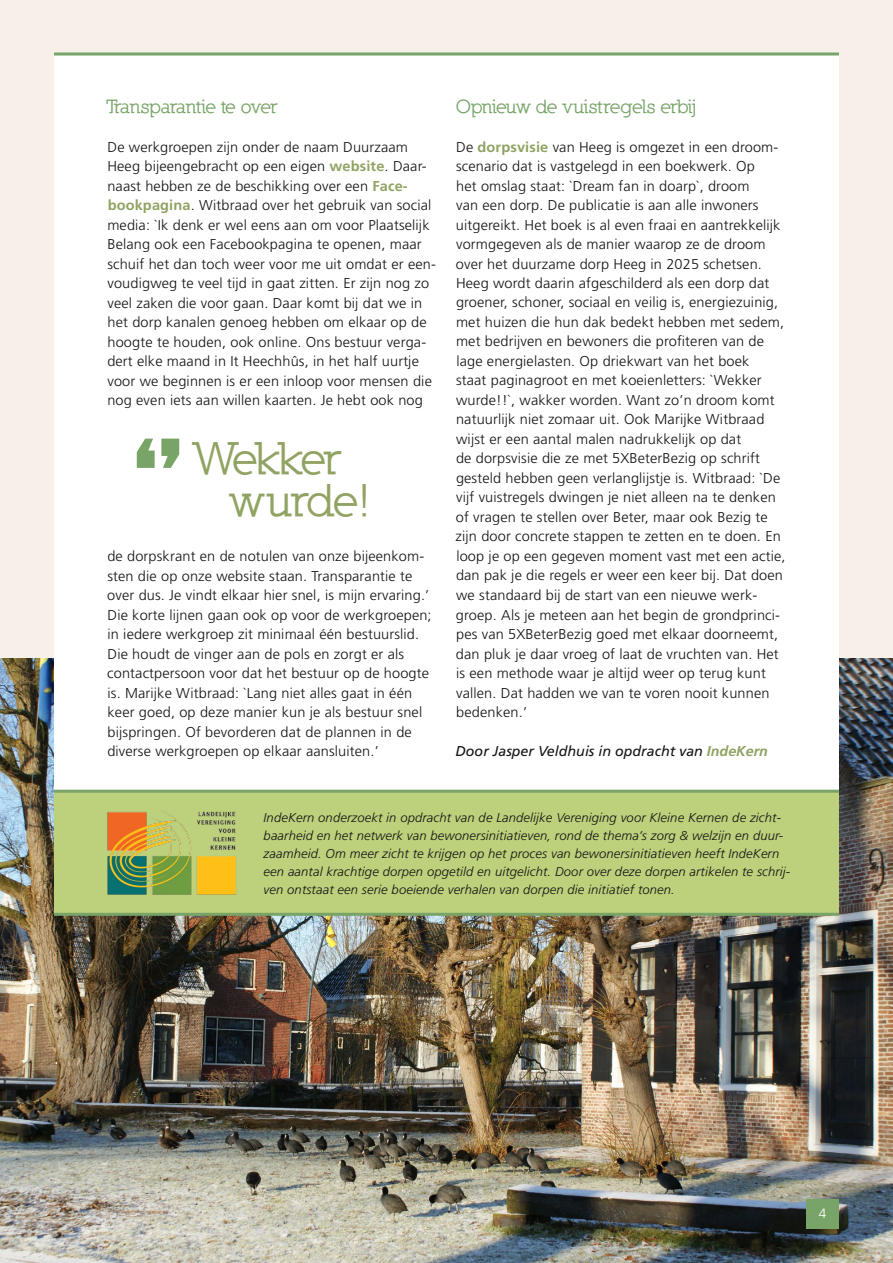
<style>
.page{position:relative;width:893px;height:1263px;background:#f7f0e8}
.page>*{position:absolute;margin:0;border:0;box-sizing:border-box;transform-origin:0 0}
.t1{font:700 46.5px/42px "Nilland";letter-spacing:-.035em;color:#90a362}
.t2{font:700 19.5px "Nilland";letter-spacing:-.035em;color:#78a467}
.t3{font:300 14.25px/19.5px "Frutiger LT Std";letter-spacing:.01em;color:#141414}
.t4{font:italic 14.25px "Frutiger LT Std";color:#141414}
.t5{font:300 13.5px "Frutiger LT Std";color:#fff}
.t6{font:italic 300 12.75px/18px "Frutiger LT Std";letter-spacing:.01em;color:#141414}
.s1{font-weight:700;color:#90a362}
</style>
<div class="page">
<img style="left:0;top:658px;width:893px;height:605px">
<div style="left:806px;top:1199px;width:33px;height:30px;background:#78a467"></div>
<div style="left:54px;top:54px;width:785px;height:760px;background:#fff"></div>
<hr style="left:54px;top:53px;width:785px;height:3px;background:#78a467">
<div style="left:54px;top:793px;width:785px;height:121px;background:#bdd07b"></div>
<hr style="left:54px;top:913px;width:785px;height:3px;background:#78a467">
<hr style="left:54px;top:790px;width:785px;height:3px;background:#78a467">
<img style="left:107px;top:811px;width:129px;height:84px">
<svg style="left:137px;top:439px;width:42px;height:29px"></svg>
<h2 class="t2" style="left:106px;top:94px;width:173px">Transparantie te over</h2>
<p class="t3" style="left:107px;top:137px;width:330px">De werkgroepen zijn onder de naam Duurzaam Heeg bijeengebracht op een eigen <span class="s1">website</span>. Daar&shy;naast hebben ze de beschikking over een <span class="s1">Face&shy;bookpagina</span>. Witbraad over het gebruik van social media: `Ik denk er wel eens aan om voor Plaatselijk Belang ook een Facebookpagina te openen, maar schuif het dan toch weer voor me uit omdat er een&shy;voudigweg te veel tijd in gaat zitten. Er zijn nog zo veel zaken die voor gaan. Daar komt bij dat we in het dorp kanalen genoeg hebben om elkaar op de hoogte te houden, ook online. Ons bestuur verga&shy;dert elke maand in It Heechhûs, in het half uurtje voor we beginnen is er een inloop voor mensen die nog even iets aan willen kaarten. Je hebt ook nog</p>
<h1 class="t1" style="left:229px;top:437px;width:142px;text-indent:-36px">Wekker wurde!</h1>
<p class="t3" style="left:107px;top:547px;width:326px">de dorpskrant en de notulen van onze bijeenkom&shy;sten die op onze website staan. Transparantie te over dus. Je vindt elkaar hier snel, is mijn ervaring.’ Die korte lijnen gaan ook op voor de werkgroepen; in iedere werkgroep zit minimaal één bestuurslid.<br>Die houdt de vinger aan de pols en zorgt er als contactpersoon voor dat het bestuur op de hoogte is. Marijke Witbraad: `Lang niet alles gaat in één keer goed, op deze manier kun je als bestuur snel bijspringen. Of bevorderen dat de plannen in de diverse werkgroepen op elkaar aansluiten.’</p>
<h2 class="t2" style="left:456px;top:94px;width:242px">Opnieuw de vuistregels erbij</h2>
<p class="t3" style="left:456px;top:137px;width:332px">De <span class="s1">dorpsvisie</span> van Heeg is omgezet in een droom&shy;scenario dat is vastgelegd in een boekwerk. Op<br>het omslag staat: `Dream fan in doarp`, droom<br>van een dorp. De publicatie is aan alle inwoners uitgereikt. Het boek is al even fraai en aantrekkelijk vormgegeven als de manier waarop ze de droom over het duurzame dorp Heeg in 2025 schetsen.<br>Heeg wordt daarin afgeschilderd als een dorp dat groener, schoner, sociaal en veilig is, energiezuinig, met huizen die hun dak bedekt hebben met sedem, met bedrijven en bewoners die profiteren van de lage energielasten. Op driekwart van het boek<br>staat paginagroot en met koeienletters: `Wekker wurde!!`, wakker worden. Want zo’n droom komt natuurlijk niet zomaar uit. Ook Marijke Witbraad wijst er een aantal malen nadrukkelijk op dat<br>de dorpsvisie die ze met 5XBeterBezig op schrift gesteld hebben geen verlanglijstje is. Witbraad: `De vijf vuistregels dwingen je niet alleen na te denken of vragen te stellen over Beter, maar ook Bezig te zijn door concrete stappen te zetten en te doen. En loop je op een gegeven moment vast met een actie, dan pak je die regels er weer een keer bij. Dat doen we standaard bij de start van een nieuwe werk&shy;groep. Als je meteen aan het begin de grondprinci&shy;pes van 5XBeterBezig goed met elkaar doorneemt, dan pluk je daar vroeg of laat de vruchten van. Het is een methode waar je altijd weer op terug kunt vallen. Dat hadden we van te voren nooit kunnen bedenken.’</p>
<p class="t4" style="left:456px;top:743px;width:314px">Door Jasper Veldhuis in opdracht van <span class="s1">IndeKern</span></p>
<p class="t6" style="left:264px;top:808px;width:528px">IndeKern onderzoekt in opdracht van de Landelijke Vereniging voor Kleine Kernen de zicht&shy;baarheid en het netwerk van bewonersinitiatieven, rond de thema’s zorg &amp; welzijn en duur&shy;zaamheid. Om meer zicht te krijgen op het proces van bewonersinitiatieven heeft IndeKern een aantal krachtige dorpen opgetild en uitgelicht. Door over deze dorpen artikelen te schrij&shy;ven ontstaat een serie boeiende verhalen van dorpen die initiatief tonen.</p>
<p class="t5" style="left:819px;top:1205px;width:9px">4</p>
</div>
